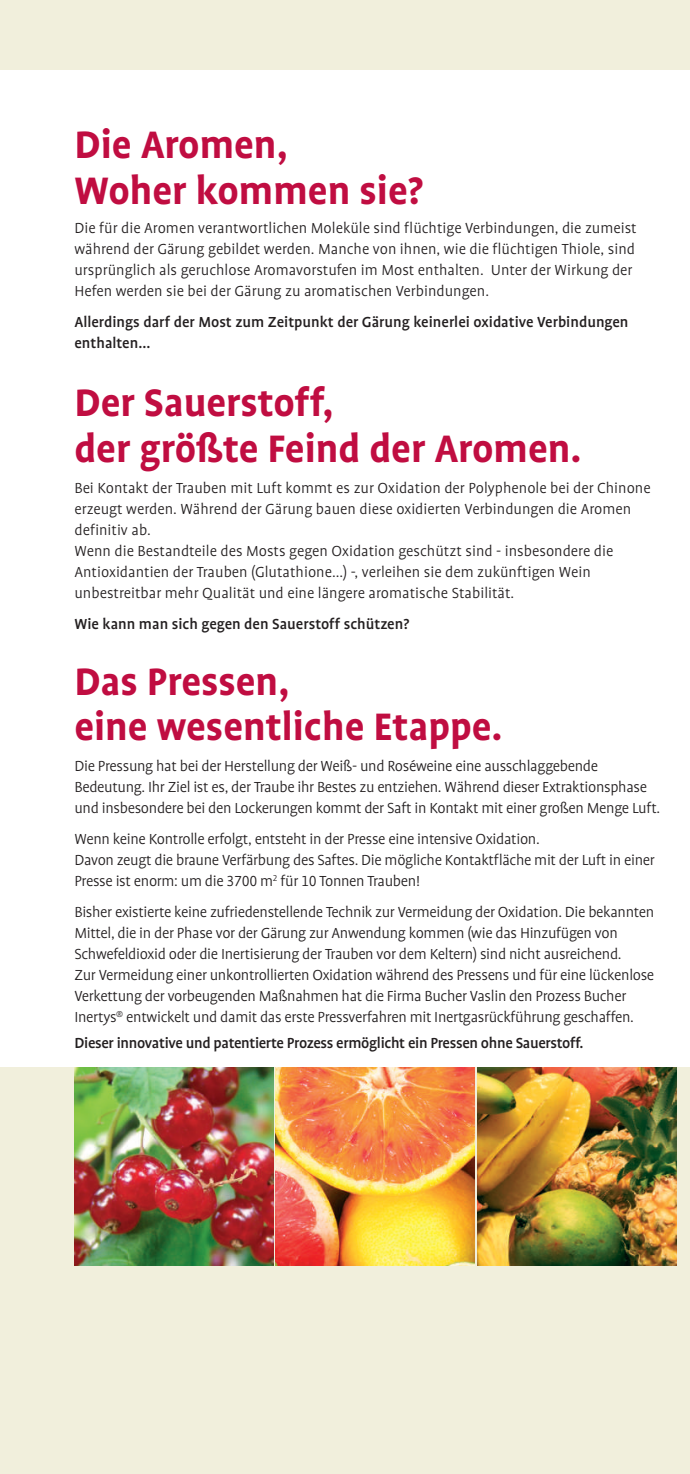
<style>
.page{position:relative;width:690px;height:1474px;background:#fff}
.page>*{position:absolute;margin:0;border:0;box-sizing:border-box;transform-origin:0 0}
.t1{font:700 43.75px/45.5px "Bucher Profile";color:#c00d41}
.t2{font:300 16.62px/21px "Bucher Profile";letter-spacing:-.02em;color:#231f20}
.t3{font:300 16.62px/21px "Bucher Profile";color:#231f20}
.t4{font:500 16.62px/21px "Bucher Profile";color:#231f20}
.t5{font:500 16.62px "Bucher Profile";letter-spacing:-.02em;color:#231f20}
</style>
<div class="page">
<div style="left:0;top:0;width:690px;height:69px;background:#f1efdc"></div>
<div style="left:0;top:1067px;width:690px;height:406px;background:#f1efdc"></div>
<img style="left:74px;top:1067px;width:199px;height:198px">
<img style="left:276px;top:1067px;width:198px;height:198px">
<img style="left:477px;top:1067px;width:199px;height:198px">
<h1 class="t1" style="left:74px;top:122px;width:350px">Die Aromen,<br>Woher kommen sie?</h1>
<p class="t3" style="left:74px;top:218px;width:563px">Die für die Aromen verantwortlichen Moleküle sind flüchtige Verbindungen, die zumeist während der Gärung gebildet werden. Manche von ihnen, wie die flüchtigen Thiole, sind ursprünglich als geruchlose Aromavorstufen im Most enthalten. Unter der Wirkung der Hefen werden sie bei der Gärung zu aromatischen Verbindungen.</p>
<p class="t4" style="left:74px;top:312px;width:555px">Allerdings darf der Most zum Zeitpunkt der Gärung keinerlei oxidative Verbindungen enthalten...</p>
<h1 class="t1" style="left:74px;top:380px;width:508px">Der Sauerstoff,<br>der größte Feind der Aromen.</h1>
<p class="t3" style="left:74px;top:477px;width:577px">Bei Kontakt der Trauben mit Luft kommt es zur Oxidation der Polyphenole bei der Chinone erzeugt werden. Während der Gärung bauen diese oxidierten Verbindungen die Aromen definitiv ab.<br>Wenn die Bestandteile des Mosts gegen Oxidation geschützt sind - insbesondere die Antioxidantien der Trauben (Glutathione...) -, verleihen sie dem zukünftigen Wein unbestreitbar mehr Qualität und eine längere aromatische Stabilität.</p>
<p class="t4" style="left:74px;top:613px;width:336px">Wie kann man sich gegen den Sauerstoff schützen?</p>
<h1 class="t1" style="left:74px;top:658px;width:429px">Das Pressen,<br>eine wesentliche Etappe.</h1>
<p class="t2" style="left:74px;top:756px;width:587px">Die Pressung hat bei der Herstellung der Weiß- und Roséweine eine ausschlaggebende<br>Bedeutung. Ihr Ziel ist es, der Traube ihr Bestes zu entziehen. Während dieser Extraktionsphase und insbesondere bei den Lockerungen kommt der Saft in Kontakt mit einer großen Menge Luft.</p>
<p class="t2" style="left:74px;top:829px;width:582px">Wenn keine Kontrolle erfolgt, entsteht in der Presse eine intensive Oxidation.<br>Davon zeugt die braune Verfärbung des Saftes. Die mögliche Kontaktfläche mit der Luft in einer<br>Presse ist enorm: um die 3700 m<sup>2</sup> für 10 Tonnen Trauben!</p>
<p class="t2" style="left:74px;top:901px;width:581px">Bisher existierte keine zufriedenstellende Technik zur Vermeidung der Oxidation. Die bekannten Mittel, die in der Phase vor der Gärung zur Anwendung kommen (wie das Hinzufügen von Schwefeldioxid oder die Inertisierung der Trauben vor dem Keltern) sind nicht ausreichend.<br>Zur Vermeidung einer unkontrollierten Oxidation während des Pressens und für eine lückenlose Verkettung der vorbeugenden Maßnahmen hat die Firma Bucher Vaslin den Prozess Bucher Inertys<sup>®</sup> entwickelt und damit das erste Pressverfahren mit Inertgasrückführung geschaffen.</p>
<p class="t5" style="left:74px;top:1034px;width:510px">Dieser innovative und patentierte Prozess ermöglicht ein Pressen ohne Sauerstoff.</p>
</div>
